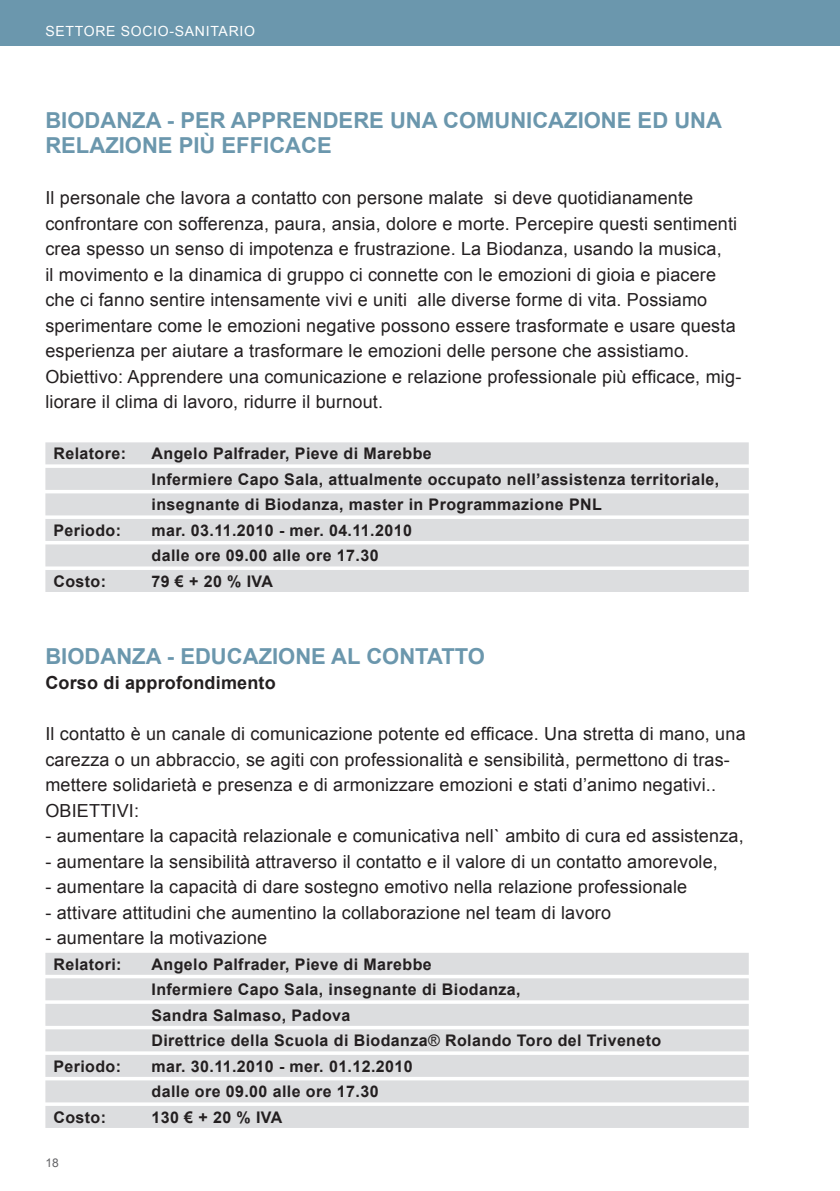
<style>
.page{position:relative;width:840px;height:1191px;background:#fff}
.page>*{position:absolute;margin:0;border:0;box-sizing:border-box;transform-origin:0 0}
.t1{font:700 22px/25.6px "Arial";color:#6b97ad}
.t2{font:18px/25.6px "Arial";letter-spacing:.01em;color:#231f20}
.t3{font:700 18px "Arial";letter-spacing:.01em;color:#231f20}
.t4{font:700 16px/25.6px "Arial";letter-spacing:.025em;color:#231f20}
.t5{font:14px "Arial";letter-spacing:.05em;color:#fff}
.t6{font:12px "Arial";color:#636366}
.s1{font-weight:400}
</style>
<div class="page">
<div style="left:0;top:0;width:839px;height:45px;background:#6b97ad"></div>
<div style="left:45px;top:442px;width:703px;height:22px;background:#dcdddf"></div>
<div style="left:45px;top:468px;width:703px;height:22px;background:#dcdddf"></div>
<div style="left:45px;top:493px;width:703px;height:22px;background:#dcdddf"></div>
<div style="left:45px;top:519px;width:703px;height:22px;background:#dcdddf"></div>
<div style="left:45px;top:544px;width:703px;height:22px;background:#dcdddf"></div>
<div style="left:45px;top:570px;width:703px;height:22px;background:#dcdddf"></div>
<div style="left:45px;top:952px;width:703px;height:22px;background:#dcdddf"></div>
<div style="left:45px;top:978px;width:703px;height:22px;background:#dcdddf"></div>
<div style="left:45px;top:1003px;width:703px;height:22px;background:#dcdddf"></div>
<div style="left:45px;top:1029px;width:703px;height:22px;background:#dcdddf"></div>
<div style="left:45px;top:1054px;width:703px;height:22px;background:#dcdddf"></div>
<div style="left:45px;top:1080px;width:703px;height:22px;background:#dcdddf"></div>
<div style="left:45px;top:1106px;width:703px;height:22px;background:#dcdddf"></div>
<p class="t5" style="left:45px;top:21px;width:211px">Settore soc io-sanitario</p>
<p class="t1" style="left:45px;top:108px;width:677px">BIODANZA - per apprendere una comunicazione ed una relazione</p>
<p class="t1" style="left:179px;top:133px;width:99px">più efficace</p>
<p class="t2" style="left:45px;top:185px;width:697px">I l personale che lavora a contatto con persone malate si deve quotidianamente confrontare con sofferenza, paura, ansia, dolore e morte. Percepire questi sentimenti crea spesso un senso di impotenza e frustrazione. La Biodanza, usando la musica,<br>il movimento e la dinamica di gruppo ci connette con le emozioni di gioia e piacere che ci fanno sentire intensamente vivi e uniti alle diverse forme di vita. Possiamo sperimentare come le emozioni negative possono essere trasformate e usare questa esperienza per aiutare a trasformare le emozioni delle persone che assistiamo.<br>Obiettivo: Apprendere una comunicazione e relazione professionale più efficace, mig&shy;liorare il clima di lavoro, ridurre il burnout.</p>
<p class="t4" style="left:45px;top:441px;width:387px">Relatore: Angelo Palfrader, Pieve di Marebbe</p>
<p class="t4" style="left:156px;top:467px;width:564px">nfermiere Capo Sala, attualmente occupato nell’assistenza territoriale,</p>
<p class="t4" style="left:151px;top:492px;width:451px">insegnante di Biodanza, master in Programmazione PNL</p>
<p class="t4" style="left:53px;top:518px;width:69px">Periodo:</p>
<p class="t4" style="left:151px;top:518px;width:262px">mar. 03.11.2010 - mer. 04.11.2010 dalle ore 09.00 alle ore 17.30</p>
<p class="t4" style="left:53px;top:569px;width:54px">Costo:</p>
<p class="t4" style="left:151px;top:569px;width:103px">79 € + 20 % IVA</p>
<p class="t1" style="left:45px;top:644px;width:441px">BIODANZA - educazione al contatto</p>
<p class="t3" style="left:45px;top:671px;width:232px">Corso di approfondimento</p>
<p class="t2" style="left:45px;top:721px;width:701px">Il contatto è un canale di comunicazione potente ed efficace. Una stretta di mano, una carezza o un abbraccio, se agiti con professionalità e sensibilità, permettono di tras&shy;mettere solidarietà e presenza e di armonizzare emozioni e stati d’animo negativi..<br>OBIETTIVI:</p>
<p class="t2" style="left:45px;top:823px;width:699px">- aumentare la capacità relazionale e comunicativa nell` ambito di cura ed assistenza,</p>
<p class="t2" style="left:45px;top:848px;width:673px">- aumentare la sensibilità attraverso il contatto e il valore di un contatto amorevole,</p>
<p class="t2" style="left:45px;top:874px;width:643px">- aumentare la capacità di dare sostegno emotivo nella relazione professionale</p>
<p class="t2" style="left:45px;top:899px;width:567px">- attivare attitudini che aumentino la collaborazione nel team di lavoro</p>
<p class="t2" style="left:45px;top:925px;width:223px">- aumentare la motivazione</p>
<p class="t4" style="left:45px;top:952px;width:98px">Relatori: A</p>
<p class="t4" style="left:163px;top:952px;width:270px">ngelo Palfrader, Pieve di Marebbe</p>
<p class="t4" style="left:156px;top:977px;width:365px">nfermiere Capo Sala, insegnante di Biodanza,</p>
<p class="t4" style="left:162px;top:1003px;width:189px">andra Salmaso, Padova</p>
<p class="t4" style="left:151px;top:1028px;width:511px">Direttrice della Scuola di Biodanza<span class="s1">®</span> Rolando Toro del Triveneto</p>
<p class="t4" style="left:53px;top:1054px;width:69px">Periodo:</p>
<p class="t4" style="left:151px;top:1054px;width:262px">mar. 30.11.2010 - mer. 01.12.2010 dalle ore 09.00 alle ore 17.30</p>
<p class="t4" style="left:53px;top:1105px;width:54px">Costo:</p>
<p class="t4" style="left:151px;top:1105px;width:112px">130 € + 20 % IVA</p>
<p class="t6" style="left:45px;top:1155px;width:15px">18</p>
</div>
